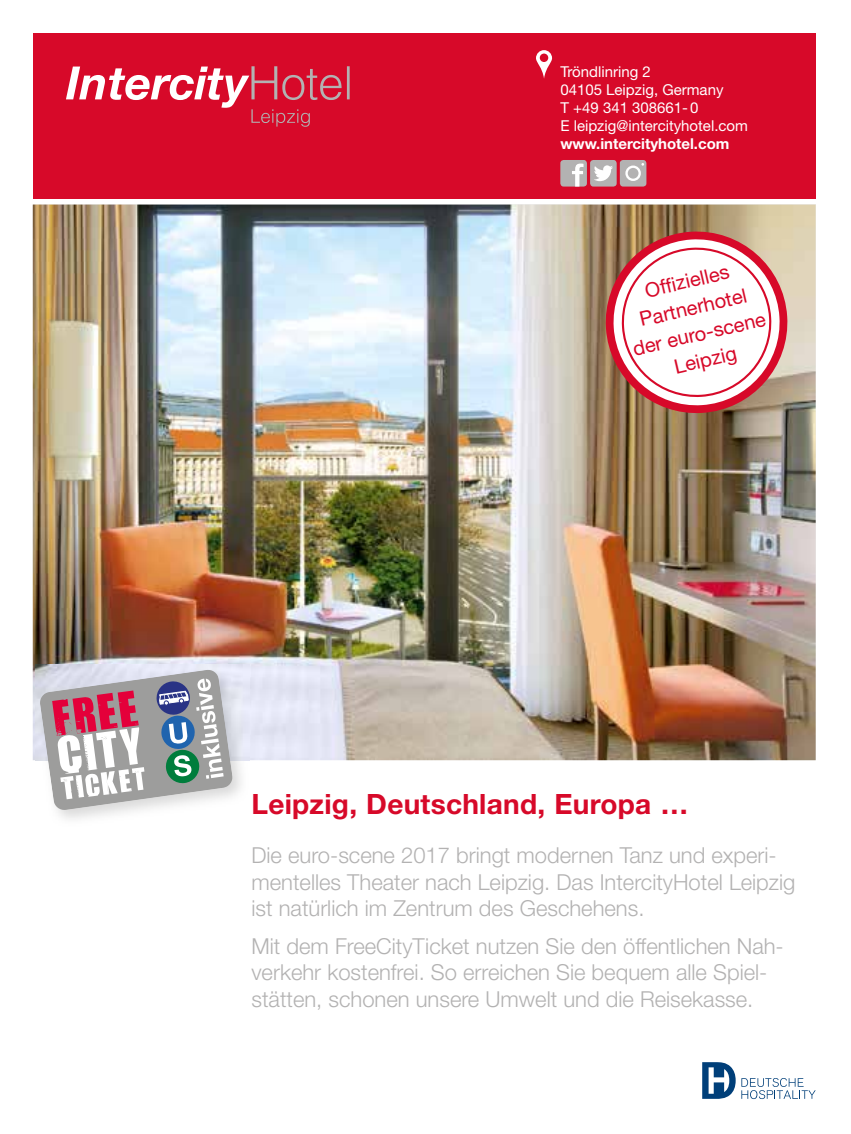
<style>
.page{position:relative;width:851px;height:1134px;background:#fff}
.page>*{position:absolute;margin:0;border:0;box-sizing:border-box;transform-origin:0 0}
.t1{font:700 28px "Helvetica Neue LT Pro";letter-spacing:.01em;color:#d70929}
.t2{font:300 22px/26.4px "Helvetica Neue LT Pro";color:#b3b2b2}
.t3{font:20px/27px "Helvetica Neue LT Pro";color:#d70929;text-align:center}
.t4{font:15px/18px "Helvetica Neue LT Pro";color:#fff}
.t5{font:700 15px "Helvetica Neue LT Pro";color:#fff}
</style>
<div class="page">
<img style="left:33px;top:205px;width:782px;height:555px">
<div style="left:33px;top:33px;width:782px;height:166px;background:#d70929"></div>
<svg style="left:741px;top:1078px;width:74px;height:21px"></svg>
<svg style="left:702px;top:1062px;width:33px;height:37px"></svg>
<svg style="left:66px;top:66px;width:283px;height:61px"></svg>
<div style="left:560px;top:160px;width:27px;height:27px;background:#b3b2b2;border-radius:3px"></div>
<svg style="left:572px;top:164px;width:11px;height:23px"></svg>
<div style="left:590px;top:160px;width:26px;height:27px;background:#b3b2b2;border-radius:3px"></div>
<svg style="left:594px;top:165px;width:19px;height:16px"></svg>
<div style="left:619px;top:160px;width:27px;height:27px;background:#b3b2b2;border-radius:3px"></div>
<div style="left:625px;top:166px;width:15px;height:15px;border:2px solid #fff;border-radius:50%"></div>
<svg style="left:536px;top:50px;width:16px;height:29px"></svg>
<img style="left:35px;top:665px;width:214px;height:154px">
<svg style="left:39px;top:669px;width:194px;height:142px"></svg>
<svg style="left:605px;top:231px;width:182px;height:186px"></svg>
<p class="t4" style="left:560px;top:62px;width:189px">Tröndlinring 2<br>04105 Leipzig, Germany<br>T +49 341 308661- 0<br>E leipzig@intercityhotel.com</p>
<p class="t5" style="left:560px;top:134px;width:171px">www.intercityhotel.com</p>
<p class="t3" style="left:618px;top:283px;width:137px;rotate:-13deg">O ffi zielles<br>Partnerhotel der euro-scene<br>Leipzig</p>
<p class="t1" style="left:251px;top:786px;width:438px">Leipzig, Deutschland, Europa …</p>
<p class="t2" style="left:251px;top:842px;width:545px">Die euro-scene 2017 bringt modernen Tanz und experi&shy;mentelles Theater nach Leipzig. Das IntercityHotel Leipzig ist natürlich im Zentrum des Geschehens.</p>
<p class="t2" style="left:251px;top:932px;width:533px">Mit dem FreeCityTicket nutzen Sie den öffentlichen Nah&shy;verkehr kostenfrei. So erreichen Sie bequem alle Spiel&shy;stätten, schonen unsere Umwelt und die Reisekasse.</p>
</div>
